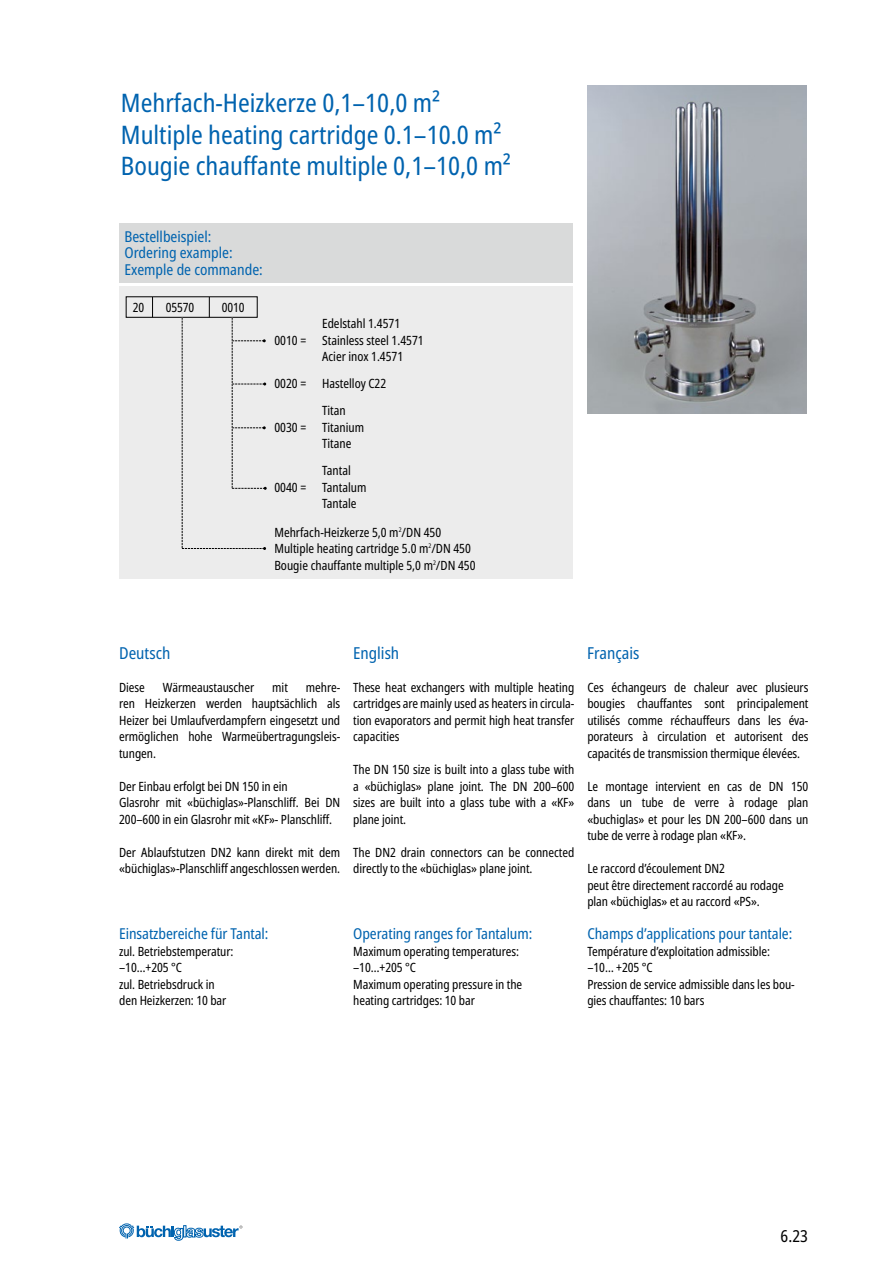
<style>
.page{position:relative;width:893px;height:1263px;background:#fff}
.page>*{position:absolute;margin:0;border:0;box-sizing:border-box;transform-origin:0 0}
.t1{font:condensed 25.5px/31.5px "Noto Sans";color:#0063af}
.t2{font:condensed 16.5px "Noto Sans";color:#0063af}
.t3{font:condensed 16.5px "Noto Sans";color:#000}
.t4{font:condensed 15px/16.5px "Noto Sans";letter-spacing:-.005em;color:#0063af}
.t5{font:condensed 12.75px/16.5px "Noto Sans";letter-spacing:-.005em;color:#000}
.t6{font:condensed 12.75px "Noto Sans";letter-spacing:-.005em;color:#000;scale:.96 1}
</style>
<div class="page">
<div style="left:119px;top:287px;width:454px;height:292px;background:#ececec"></div>
<div style="left:119px;top:223px;width:454px;height:60px;background:#d9dada"></div>
<div style="left:126px;top:296px;width:132px;height:22px;border:1px solid #000"></div>
<svg style="left:152px;top:297px;width:1px;height:20px"></svg>
<svg style="left:182px;top:297px;width:85px;height:253px"></svg>
<img style="left:588px;top:85px;width:218px;height:328px">
<svg style="left:119px;top:1224px;width:123px;height:16px"></svg>
<h1 class="t1" style="left:121px;top:88px;width:392px">Mehrfach-Heizkerze 0,1–10,0 m2<br>Multiple heating cartridge 0.1–10.0 m2<br>Bougie chauffante multiple 0,1–10,0 m2</h1>
<p class="t4" style="left:124px;top:229px;width:140px">Bestellbeispiel:<br>Ordering example:<br>Exemple de commande:</p>
<p class="t6" style="left:133px;top:299px;width:13px">20</p>
<p class="t6" style="left:166px;top:299px;width:31px">05570</p>
<p class="t6" style="left:222px;top:299px;width:25px">0010</p>
<p class="t5" style="left:322px;top:316px;width:80px">Edelstahl 1.4571</p>
<p class="t5" style="left:274px;top:332px;width:33px">0010 =</p>
<p class="t5" style="left:322px;top:332px;width:103px">Stainless steel 1.4571<br>Acier inox 1.4571</p>
<p class="t5" style="left:274px;top:376px;width:33px">0020 =</p>
<p class="t5" style="left:322px;top:370px;width:66px;line-height:27px">Hastelloy C22<br>Titan</p>
<p class="t5" style="left:274px;top:419px;width:33px">0030 =</p>
<p class="t5" style="left:322px;top:419px;width:44px">Titanium<br>Titane</p>
<p class="t5" style="left:322px;top:463px;width:30px">Tantal</p>
<p class="t5" style="left:274px;top:479px;width:33px">0040 =</p>
<p class="t5" style="left:322px;top:479px;width:46px">Tantalum<br>Tantale</p>
<p class="t5" style="left:274px;top:524px;width:203px">Mehrfach-Heizkerze 5,0 m<sup>2</sup>/DN 450<br>Multiple heating cartridge 5.0 m<sup>2</sup>/DN 450<br>Bougie chauffante multiple 5,0 m<sup>2</sup>/DN 450</p>
<p class="t2" style="left:119px;top:641px;width:53px">Deutsch</p>
<p class="t2" style="left:353px;top:641px;width:48px">English</p>
<p class="t2" style="left:587px;top:641px;width:54px">Français</p>
<p class="t5" style="left:119px;top:679px;width:27px">Diese</p>
<p class="t5" style="left:163px;top:679px;width:93px">Wärmeaustauscher</p>
<p class="t5" style="left:272px;top:679px;width:17px">mit</p>
<p class="t5" style="left:587px;top:679px;width:223px;text-align:justify">Ces échangeurs de chaleur avec plusieurs bougies chauffantes sont principalement utilisés comme réchauffeurs dans les éva&shy;porateurs à circulation et autorisent des capacités de transmission thermique élevées.</p>
<p class="t5" style="left:587px;top:778px;width:223px;text-align:justify">Le montage intervient en cas de DN 150 dans un tube de verre à rodage plan «buchiglas» et pour les DN 200–600 dans un tube de verre à rodage plan «KF».</p>
<p class="t5" style="left:587px;top:860px;width:198px">Le raccord d’écoulement DN2<br>peut être directement raccordé au rodage plan «büchiglas» et au raccord «PS».</p>
<p class="t4" style="left:587px;top:926px;width:207px">Champs d’applications pour tantale:</p>
<p class="t5" style="left:587px;top:943px;width:209px">Température d’exploitation admissible: –10… +205 °C<br>Pression de service admissible dans les bou&shy;gies chauffantes: 10 bars</p>
<p class="t5" style="left:353px;top:679px;width:223px;text-align:justify">These heat exchangers with multiple heating cartridges are mainly used as heaters in circula&shy;tion evaporators and permit high heat transfer capacities</p>
<p class="t5" style="left:353px;top:761px;width:223px;text-align:justify">The DN 150 size is built into a glass tube with a «büchiglas» plane joint. The DN 200–600 sizes are built into a glass tube with a «KF» plane joint.</p>
<p class="t5" style="left:353px;top:844px;width:223px">The DN2 drain connectors can be connected directly to the «büchiglas» plane joint.</p>
<p class="t5" style="left:119px;top:679px;width:223px;text-align:justify;text-indent:187px">mehre&shy;ren Heizkerzen werden hauptsächlich als Heizer bei Umlaufverdampfern eingesetzt und ermöglichen hohe Warmeübertragungsleis&shy;tungen.</p>
<p class="t5" style="left:119px;top:778px;width:223px">Der Einbau erfolgt bei DN 150 in ein<br>Glasrohr mit «büchiglas»-Planschliff. Bei DN<br>200–600 in ein Glasrohr mit «KF»- Planschliff.</p>
<p class="t5" style="left:119px;top:844px;width:223px">Der Ablaufstutzen DN2 kann direkt mit dem «büchiglas»-Planschliff angeschlossen werden.</p>
<p class="t4" style="left:119px;top:926px;width:151px">Einsatzbereiche für Tantal:</p>
<p class="t5" style="left:119px;top:943px;width:116px">zul. Betriebstemperatur: –10…+205 °C<br>zul. Betriebsdruck in den Heizkerzen: 10 bar</p>
<p class="t4" style="left:353px;top:926px;width:181px">Operating ranges for Tantalum:</p>
<p class="t5" style="left:353px;top:943px;width:171px">Maximum operating temperatures: –10…+205 °C<br>Maximum operating pressure in the heating cartridges: 10 bar</p>
<p class="t3" style="left:781px;top:1225px;width:29px">6.23</p>
</div>
